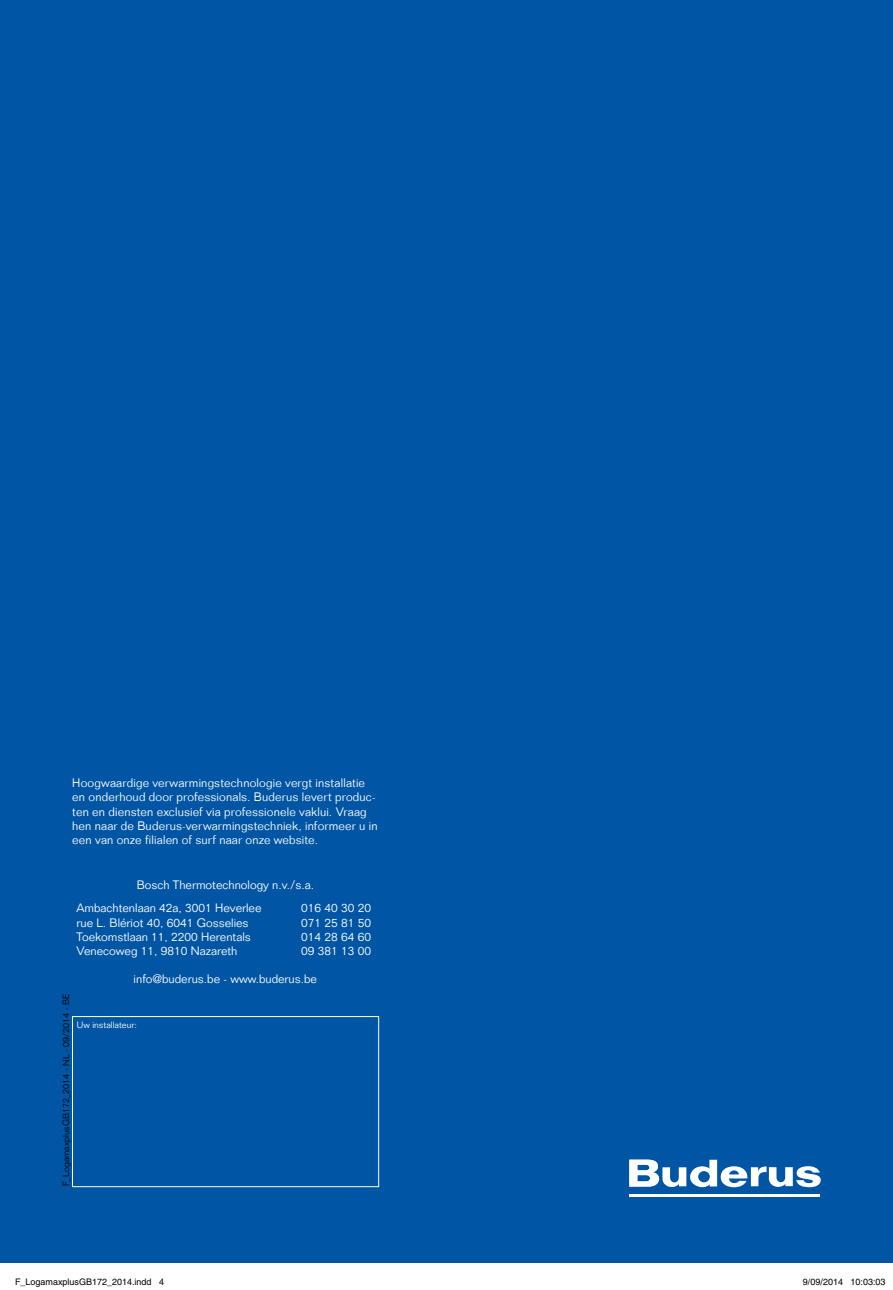
<style>
.page{position:relative;width:893px;height:1290px;background:#fff}
.page>*{position:absolute;margin:0;border:0;box-sizing:border-box;transform-origin:0 0}
.t1{font:300 12px/14.4px "Folio LT";letter-spacing:.015em;color:#fff}
.t2{font:300 12px/23px "Folio";color:#fff}
.t3{font:9px "Helvetica";color:#000}
.t4{font:300 9px "Folio";color:#000}
.t5{font:300 9px "Folio";color:#fff}
</style>
<div class="page">
<div style="left:0;top:0;width:893px;height:1263px;background:#0056a4"></div>
<hr style="left:629px;top:1194px;width:191px;height:2px;background:#fff">
<svg style="left:629px;top:1160px;width:192px;height:27px"></svg>
<div style="left:72px;top:1016px;width:307px;height:171px;border:1px solid #fff"></div>
<p class="t1" style="left:72px;top:775px;width:307px">Hoogwaardige verwarmingstechnologie vergt installatie en onderhoud door professionals. Buderus levert produc&shy;ten en diensten exclusief via professionele vaklui. Vraag hen naar de Buderus-verwarmingstechniek, informeer u in een van onze filialen of surf naar onze website.</p>
<p class="t2" style="left:77px;top:873px;width:239px;text-indent:60px">Bosch Thermotechnology n.v./s.a.<br>Ambachtenlaan 42a, 3001 Heverlee</p>
<p class="t2" style="left:301px;top:896px;width:72px">016 40 30 20</p>
<p class="t2" style="left:77px;top:911px;width:174px">rue L. Blériot 40, 6041 Gosselies</p>
<p class="t2" style="left:301px;top:911px;width:72px">071 25 81 50</p>
<p class="t2" style="left:77px;top:925px;width:176px">Toekomstlaan 11, 2200 Herentals</p>
<p class="t2" style="left:301px;top:925px;width:72px">014 28 64 60</p>
<p class="t2" style="left:77px;top:940px;width:162px">Venecoweg 11, 9810 Nazareth</p>
<p class="t2" style="left:301px;top:940px;width:72px">09 381 13 00</p>
<p class="t2" style="left:134px;top:967px;width:185px">info@buderus.be - www.buderus.be</p>
<p class="t4" style="left:61px;top:1186px;width:194px;rotate:-90deg">F_LogamaxplusGB172_2014 - NL - 09/2014 - BE</p>
<p class="t5" style="left:77px;top:1019px;width:61px">Uw installateur:</p>
<p class="t3" style="left:15px;top:1277px;width:151px">F_LogamaxplusGB172_2014.indd 4</p>
<p class="t3" style="left:803px;top:1277px;width:84px">9/09/2014 10:03:03</p>
</div>
